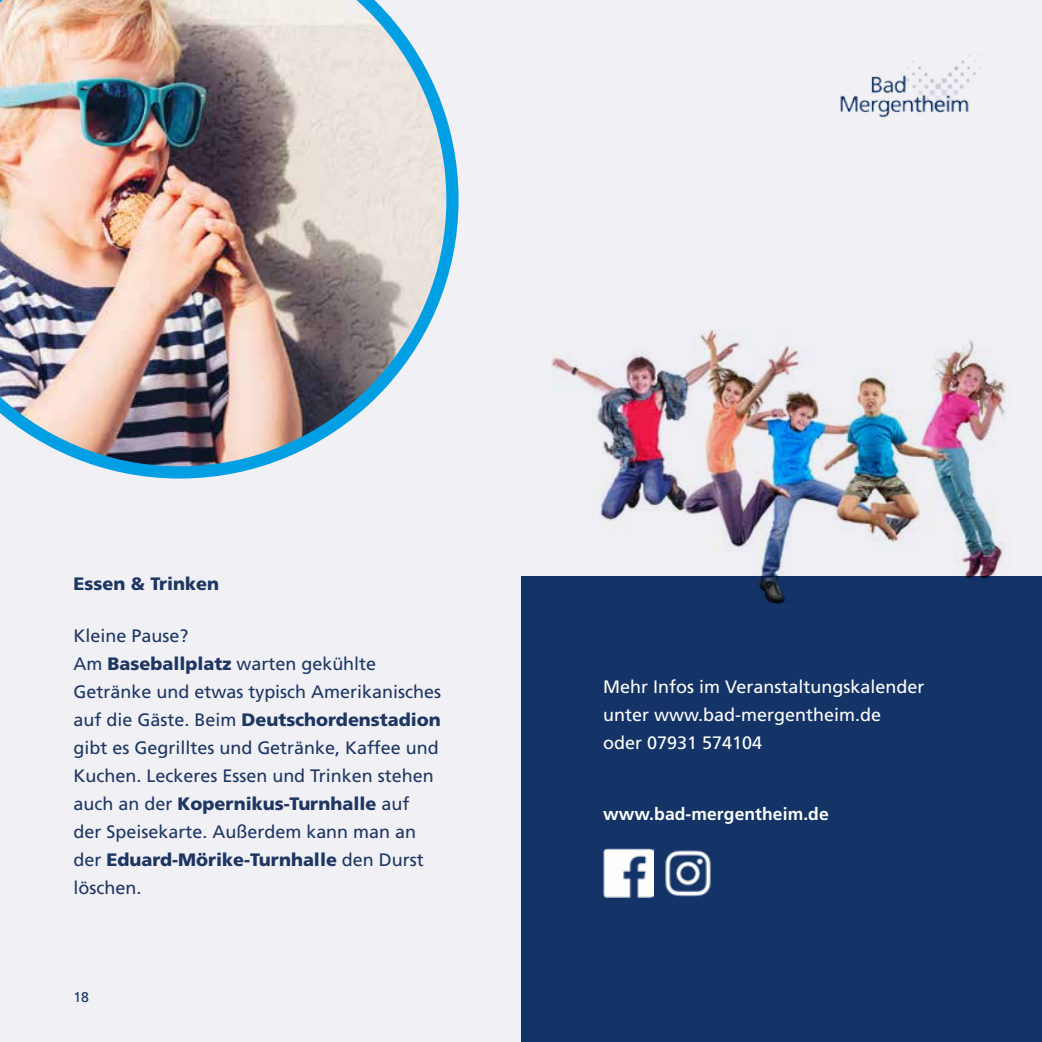
<style>
.page{position:relative;width:1042px;height:1042px;background:#f0f0f5}
.page>*{position:absolute;margin:0;border:0;box-sizing:border-box;transform-origin:0 0}
.t1{font:18.03px/28px "Frutiger LT Std";color:#1e3662}
.t2{font:18.03px/28px "Frutiger LT Std";color:#fff}
.t3{font:900 18.03px "Frutiger LT Std";color:#1e3662}
.t4{font:700 17.5px "Frutiger LT Std";letter-spacing:.005em;color:#fff}
.t5{font:14px "Frutiger LT Std";color:#143467}
.s1{font-weight:900}
</style>
<div class="page">
<div style="left:521px;top:576px;width:521px;height:466px;background:#143467"></div>
<img style="left:0;top:0;width:458px;height:478px">
<img style="left:603px;top:848px;width:50px;height:49px">
<img style="left:665px;top:850px;width:46px;height:47px">
<img style="left:552px;top:330px;width:454px;height:274px">
<img style="left:840px;top:55px;width:142px;height:62px">
<p class="t3" style="left:73px;top:573px;width:147px">Essen &amp; Trinken</p>
<p class="t1" style="left:73px;top:622px;width:369px">Kleine Pause?<br>Am <span class="s1">Baseballplatz</span> warten gekühlte Getränke und etwas typisch Amerikanisches auf die Gäste. Beim <span class="s1">Deutschordenstadion </span>gibt es Gegrilltes und Getränke, Kaffee und Kuchen. Leckeres Essen und Trinken stehen auch an der <span class="s1">Kopernikus-Turnhalle</span> auf der Speisekarte. Außerdem kann man an der <span class="s1">Eduard-Mörike-Turnhalle</span> den Durst löschen.</p>
<p class="t5" style="left:73px;top:989px;width:17px">18</p>
<p class="t2" style="left:603px;top:672px;width:323px">Mehr Infos im Veranstaltungskalender unter www.bad-mergentheim.de oder 07931 574104</p>
<p class="t4" style="left:603px;top:803px;width:227px">www.bad-mergentheim.de</p>
</div>
